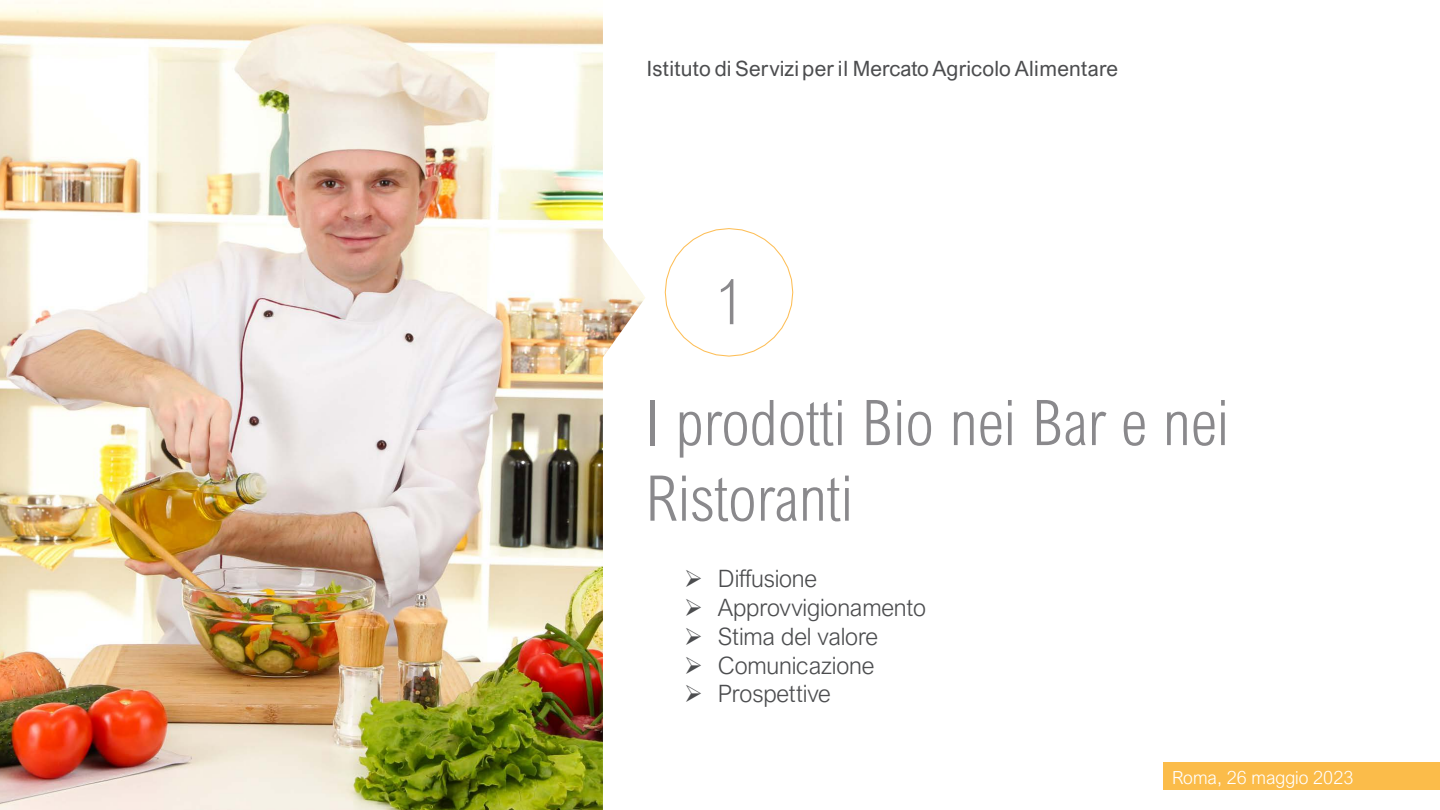
<style>
.page{position:relative;width:1440px;height:810px;background:#fff}
.page>*{position:absolute;margin:0;border:0;box-sizing:border-box;transform-origin:0 0}
.t1{font:300 63px/75.6px "Arial Nova Cond";color:#8a898c}
.t2{font:300 24px "Arial Nova";letter-spacing:-.01em;color:#4c4d4f}
.t3{font:21px "Arial Nova";letter-spacing:.01em;color:#4c4d4f}
.t4{font:300 18px "Arial Nova";color:#fff}
</style>
<div class="page">
<svg style="left:664px;top:228px;width:130px;height:129px"></svg>
<div style="left:1164px;top:762px;width:276px;height:28px;background:#fbbc4a"></div>
<img style="left:0;top:0;width:645px;height:810px">
<p class="t3" style="left:647px;top:56px;width:473px">Istituto di Servizi per il Mercato Agricolo Alimentare</p>
<p class="t1" style="left:715px;top:263px;width:30px">1</p>
<h2 class="t1" style="left:645px;top:384px;width:585px">I prodotti Bio nei Bar e nei<br>Ristoranti</h2>
<p class="t2" style="left:684px;top:565px;width:135px">➢ Diffusione</p>
<p class="t2" style="left:684px;top:594px;width:244px">➢ Approvvigionamento</p>
<p class="t2" style="left:684px;top:623px;width:196px">➢ Stima del valore</p>
<p class="t2" style="left:684px;top:652px;width:192px">➢ Comunicazione</p>
<p class="t2" style="left:684px;top:680px;width:148px">➢ Prospettive</p>
<p class="t4" style="left:1172px;top:767px;width:183px">Roma, 26 maggio 2023</p>
</div>
